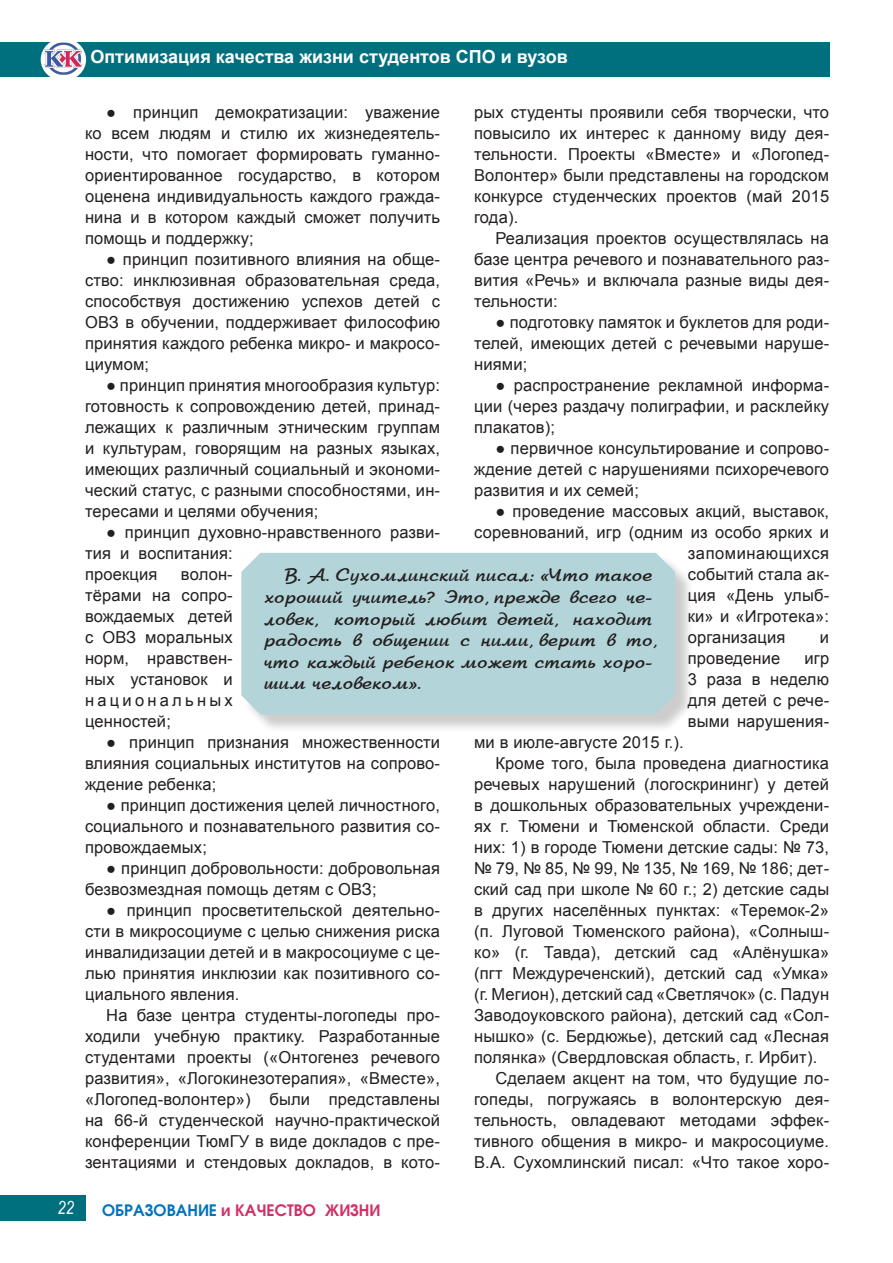
<style>
.page{position:relative;width:893px;height:1263px;background:#fff}
.page>*{position:absolute;margin:0;border:0;box-sizing:border-box;transform-origin:0 0}
.Абзац{font:700 18px/21.6px "Arbat";letter-spacing:.01em;color:#231f20}
.t1{font:700 18px "Arial";color:#fff}
.t2{font:italic 18px "Arial Narrow";color:#fff}
.Абзац-2{font:16.5px/21px "Arial";letter-spacing:.01em;color:#231f20;text-align:justify}
.t3{font:700 16.5px "Avanti";color:#d12f66}
.Абзац-3{font:16.5px "Arial";letter-spacing:.035em;color:#231f20}
.s1{color:#0072bc}
</style>
<div class="page">
<div style="left:0;top:1195px;width:85px;height:25px;background:#01707e"></div>
<div style="left:0;top:43px;width:829px;height:34px;background:#01707e"></div>
<div style="left:41px;top:38px;width:45px;height:43px;background:#fff;border-radius:50%"></div>
<img style="left:44px;top:42px;width:39px;height:35px">
<div style="left:244px;top:555px;width:450px;height:178px;background:#231f20;opacity:.75"></div>
<div style="left:241px;top:553px;width:434px;height:161px;background:#b3d4d8"></div>
<p class="t1" style="left:90px;top:44px;width:479px">Оптимизация качества жизни студентов СПО и вузов</p>
<p class="Абзац-2" style="left:474px;top:102px;width:357px">рых студенты проявили себя творчески, что повысило их интерес к данному виду дея&shy;тельности. Проекты «Вместе» и «Логопед-Волонтер» были представлены на городском конкурсе студенческих проектов (май 2015 года).</p>
<p class="Абзац-2" style="left:474px;top:228px;width:357px;text-indent:21px">Реализация проектов осуществлялась на базе центра речевого и познавательного раз&shy;вития «Речь» и включала разные виды дея&shy;тельности:</p>
<p class="Абзац-2" style="left:474px;top:312px;width:357px;text-indent:21px">● подготовку памяток и буклетов для роди&shy;телей, имеющих детей с речевыми наруше&shy;ниями;</p>
<p class="Абзац-2" style="left:474px;top:375px;width:357px;text-indent:21px">● распространение рекламной информа&shy;ции (через раздачу полиграфии, и расклейку плакатов);</p>
<p class="Абзац-2" style="left:474px;top:438px;width:357px;text-indent:21px">● первичное консультирование и сопрово&shy;ждение детей с нарушениями психоречевого развития и их семей;</p>
<p class="Абзац-2" style="left:495px;top:501px;width:335px">● проведение массовых акций, выставок,</p>
<p class="Абзац-2" style="left:474px;top:522px;width:356px">соревнований, игр (одним из особо ярких и</p>
<p class="Абзац-3" style="left:688px;top:542px;width:143px">запоминающихся</p>
<p class="Абзац-2" style="left:688px;top:564px;width:143px">событий стала ак-</p>
<p class="Абзац-2" style="left:688px;top:585px;width:143px">ция «День улыб-</p>
<p class="Абзац-2" style="left:688px;top:606px;width:143px">ки» и «Игротека»:</p>
<p class="Абзац-2" style="left:688px;top:627px;width:99px">организация</p>
<p class="Абзац-2" style="left:820px;top:627px;width:11px">и</p>
<p class="Абзац-2" style="left:688px;top:648px;width:94px">проведение</p>
<p class="Абзац-2" style="left:85px;top:102px;width:357px;text-indent:21px">● принцип демократизации: уважение ко всем людям и стилю их жизнедеятель&shy;ности, что помогает формировать гуманно&shy;ориентированное государство, в котором оценена индивидуальность каждого гражда&shy;нина и в котором каждый сможет получить помощь и поддержку;</p>
<p class="Абзац-2" style="left:85px;top:249px;width:357px;text-indent:21px">● принцип позитивного влияния на обще&shy;ство: инклюзивная образовательная среда, способствуя достижению успехов детей с ОВЗ в обучении, поддерживает философию принятия каждого ребенка микро- и макросо&shy;циумом;</p>
<p class="Абзац-2" style="left:85px;top:375px;width:357px;text-indent:21px">● принцип принятия многообразия культур: готовность к сопровождению детей, принад&shy;лежащих к различным этническим группам и культурам, говорящим на разных языках, имеющих различный социальный и экономи&shy;ческий статус, с разными способностями, ин&shy;тересами и целями обучения;</p>
<p class="Абзац-2" style="left:85px;top:522px;width:357px;text-align:left;text-indent:21px">● принцип духовно-нравственного разви&shy;тия и воспитания:<br>проекция</p>
<p class="Абзац" style="left:264px;top:565px;width:395px;text-indent:21px">В. А. Сухомлинский писал: «Что такое хороший учитель? Это, прежде всего че&shy;ловек, который любит детей, находит радость в общении с ними, верит в то, что каждый ребенок может стать хоро&shy;шим человеком».</p>
<p class="Абзац-2" style="left:85px;top:564px;width:149px;text-indent:96px">волон&shy;тёрами на сопро&shy;вождаемых детей с ОВЗ моральных норм, нравствен&shy;ных установок и национальных ценностей;</p>
<p class="Абзац-2" style="left:85px;top:732px;width:357px;text-indent:21px">● принцип признания множественности влияния социальных институтов на сопрово&shy;ждение ребенка;</p>
<p class="Абзац-2" style="left:85px;top:795px;width:357px;text-indent:21px">● принцип достижения целей личностного, социального и познавательного развития со&shy;провождаемых;</p>
<p class="Абзац-2" style="left:85px;top:858px;width:357px;text-indent:21px">● принцип добровольности: добровольная безвозмездная помощь детям с ОВЗ;</p>
<p class="Абзац-2" style="left:85px;top:900px;width:357px;text-indent:21px">● принцип просветительской деятельно&shy;сти в микросоциуме с целью снижения риска инвалидизации детей и в макросоциуме с це&shy;лью принятия инклюзии как позитивного со&shy;циального явления.</p>
<p class="Абзац-2" style="left:85px;top:1005px;width:357px;text-indent:21px">На базе центра студенты-логопеды про&shy;ходили учебную практику. Разработанные студентами проекты («Онтогенез речевого развития», «Логокинезотерапия», «Вместе», «Логопед-волонтер») были представлены на 66-й студенческой научно-практической конференции ТюмГУ в виде докладов с пре&shy;зентациями и стендовых докладов, в кото-</p>
<p class="Абзац-2" style="left:688px;top:648px;width:143px;text-indent:117px">игр 3 раза в неделю для детей с рече&shy;выми нарушения-</p>
<p class="Абзац-2" style="left:474px;top:732px;width:211px">ми в июле-августе 2015 г.).</p>
<p class="Абзац-2" style="left:474px;top:753px;width:357px;text-indent:21px">Кроме того, была проведена диагностика речевых нарушений (логоскрининг) у детей в дошкольных образовательных учреждени&shy;ях г. Тюмени и Тюменской области. Среди них: 1) в городе Тюмени детские сады: № 73, № 79, № 85, № 99, № 135, № 169, № 186; дет&shy;ский сад при школе № 60 г.; 2) детские сады в других населённых пунктах: «Теремок-2» (п. Луговой Тюменского района), «Солныш&shy;ко» (г. Тавда), детский сад «Алёнушка» (пгт Междуреченский), детский сад «Умка» (г. Мегион), детский сад «Светлячок» (с. Падун Заводоуковского района), детский сад «Сол&shy;нышко» (с. Бердюжье), детский сад «Лесная полянка» (Свердловская область, г. Ирбит).</p>
<p class="Абзац-2" style="left:474px;top:1068px;width:357px;text-indent:21px">Сделаем акцент на том, что будущие ло&shy;гопеды, погружаясь в волонтерскую дея&shy;тельность, овладевают методами эффек&shy;тивного общения в микро- и макросоциуме.<br>В.А. Сухомлинский писал: «Что такое хоро-</p>
<p class="t2" style="left:57px;top:1195px;width:18px">22</p>
<p class="t3" style="left:102px;top:1201px;width:280px"><span class="s1">Образо вание</span> и КАЧЕСТВО ЖИЗН И</p>
</div>
